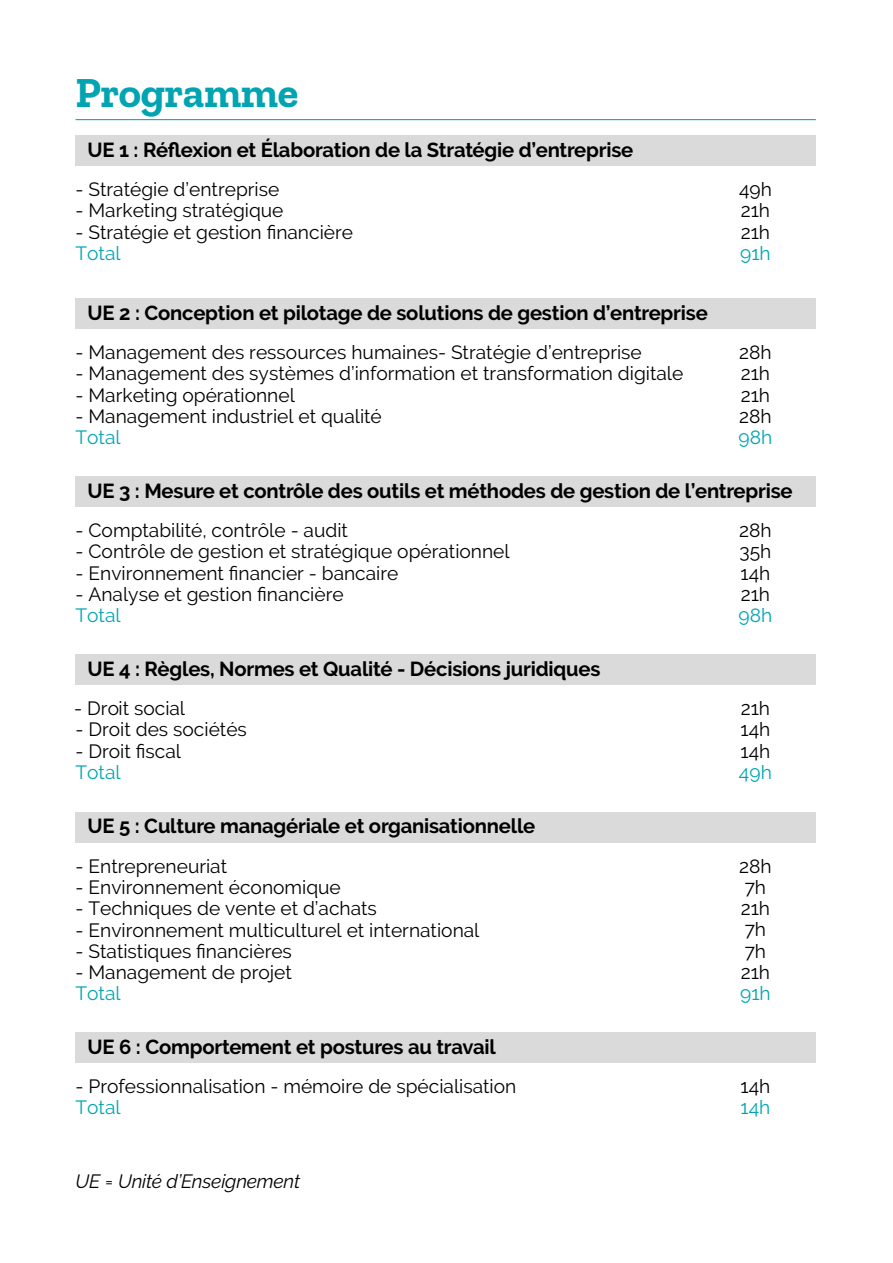
<style>
.page{position:relative;width:893px;height:1263px;background:#fff}
.page>*{position:absolute;margin:0;border:0;box-sizing:border-box;transform-origin:0 0}
.t1{font:700 42.6px "Zilla Slab";letter-spacing:-.01em;color:#00a5b1}
.t2{font:700 20.25px "Raleway";letter-spacing:-.01em;color:#000}
.t3{font:19.2px/21.3px "Raleway";color:#000;text-align:justify}
.t4{font:19.2px "Raleway";color:#00a5b1}
.t5{font:italic 19.2px "Raleway";letter-spacing:-.01em;color:#000}
</style>
<div class="page">
<hr style="left:76px;top:119px;width:740px;height:1px;background:#00a5b1">
<div style="left:76px;top:136px;width:740px;height:30px;background:#dadada"></div>
<div style="left:76px;top:299px;width:740px;height:30px;background:#dadada"></div>
<div style="left:76px;top:477px;width:740px;height:30px;background:#dadada"></div>
<div style="left:76px;top:655px;width:740px;height:30px;background:#dadada"></div>
<div style="left:76px;top:812px;width:740px;height:30px;background:#dadada"></div>
<div style="left:76px;top:1032px;width:740px;height:31px;background:#dadada"></div>
<h1 class="t1" style="left:76px;top:68px;width:224px">Programme</h1>
<p class="t2" style="left:88px;top:138px;width:547px">UE 1 : Réflexion et Élaboration de la Stratégie d’entreprise</p>
<p class="t3" style="left:76px;top:178px;width:205px">- Stratégie d’entreprise</p>
<p class="t3" style="left:76px;top:200px;width:209px">- Marketing stratégique</p>
<p class="t3" style="left:76px;top:221px;width:279px">- Stratégie et gestion financière</p>
<p class="t4" style="left:76px;top:242px;width:47px">Total</p>
<p class="t2" style="left:88px;top:301px;width:622px">UE 2 : Conception et pilotage de solutions de gestion d’entreprise</p>
<p class="t3" style="left:76px;top:342px;width:568px">- Management des ressources humaines- Stratégie d’entreprise</p>
<p class="t3" style="left:76px;top:363px;width:609px">- Management des systèmes d’information et transformation digitale</p>
<p class="t3" style="left:76px;top:384px;width:221px">- Marketing opérationnel</p>
<p class="t3" style="left:76px;top:405px;width:308px">- Management industriel et qualité</p>
<p class="t4" style="left:76px;top:426px;width:47px">Total</p>
<p class="t3" style="left:739px;top:178px;width:34px">49h 21h 21h</p>
<p class="t4" style="left:740px;top:242px;width:32px">91h</p>
<p class="t3" style="left:739px;top:342px;width:34px">28h 21h 21h 28h</p>
<p class="t4" style="left:738px;top:426px;width:35px">98h</p>
<p class="t2" style="left:88px;top:479px;width:707px">UE 3 : Mesure et contrôle des outils et méthodes de gestion de l’entreprise</p>
<p class="t3" style="left:76px;top:519px;width:274px">- Comptabilité, contrôle - audit</p>
<p class="t3" style="left:76px;top:541px;width:436px">- Contrôle de gestion et stratégique opérationnel</p>
<p class="t3" style="left:76px;top:562px;width:324px">- Environnement financier - bancaire</p>
<p class="t3" style="left:76px;top:583px;width:270px">- Analyse et gestion financière</p>
<p class="t4" style="left:76px;top:604px;width:47px">Total</p>
<p class="t2" style="left:88px;top:657px;width:514px">UE 4 : Règles, Normes et Qualité - Décisions juridiques</p>
<p class="t3" style="left:74px;top:697px;width:112px">- Droit social</p>
<p class="t3" style="left:75px;top:719px;width:173px">- Droit des sociétés</p>
<p class="t3" style="left:75px;top:740px;width:107px">- Droit fiscal</p>
<p class="t4" style="left:75px;top:761px;width:47px">Total</p>
<p class="t2" style="left:88px;top:815px;width:449px">UE 5 : Culture managériale et organisationnelle</p>
<p class="t3" style="left:76px;top:855px;width:153px">- Entrepreneuriat</p>
<p class="t3" style="left:76px;top:876px;width:267px">- Environnement économique</p>
<p class="t3" style="left:76px;top:898px;width:303px">- Techniques de vente et d’achats</p>
<p class="t3" style="left:76px;top:919px;width:405px">- Environnement multiculturel et international</p>
<p class="t3" style="left:76px;top:940px;width:218px">- Statistiques financières</p>
<p class="t3" style="left:76px;top:962px;width:218px">- Management de projet</p>
<p class="t4" style="left:76px;top:982px;width:47px">Total</p>
<p class="t2" style="left:88px;top:1035px;width:410px">UE 6 : Comportement et postures au travail</p>
<p class="t3" style="left:75px;top:1075px;width:442px">- Professionnalisation - mémoire de spécialisation</p>
<p class="t4" style="left:75px;top:1096px;width:47px">Total</p>
<p class="t5" style="left:75px;top:1170px;width:226px">UE = Unité d’Enseignement</p>
<p class="t3" style="left:739px;top:519px;width:34px">28h 35h 14h 21h</p>
<p class="t4" style="left:738px;top:604px;width:35px">98h</p>
<p class="t3" style="left:740px;top:697px;width:31px">21h 14h 14h</p>
<p class="t4" style="left:739px;top:761px;width:34px">49h</p>
<p class="t3" style="left:739px;top:855px;width:34px;text-align:left">28h<br>7h<br>21h<br>7h<br>7h<br>21h</p>
<p class="t4" style="left:740px;top:982px;width:32px">91h</p>
<p class="t3" style="left:740px;top:1075px;width:31px">14h</p>
<p class="t4" style="left:740px;top:1096px;width:31px">14h</p>
</div>
